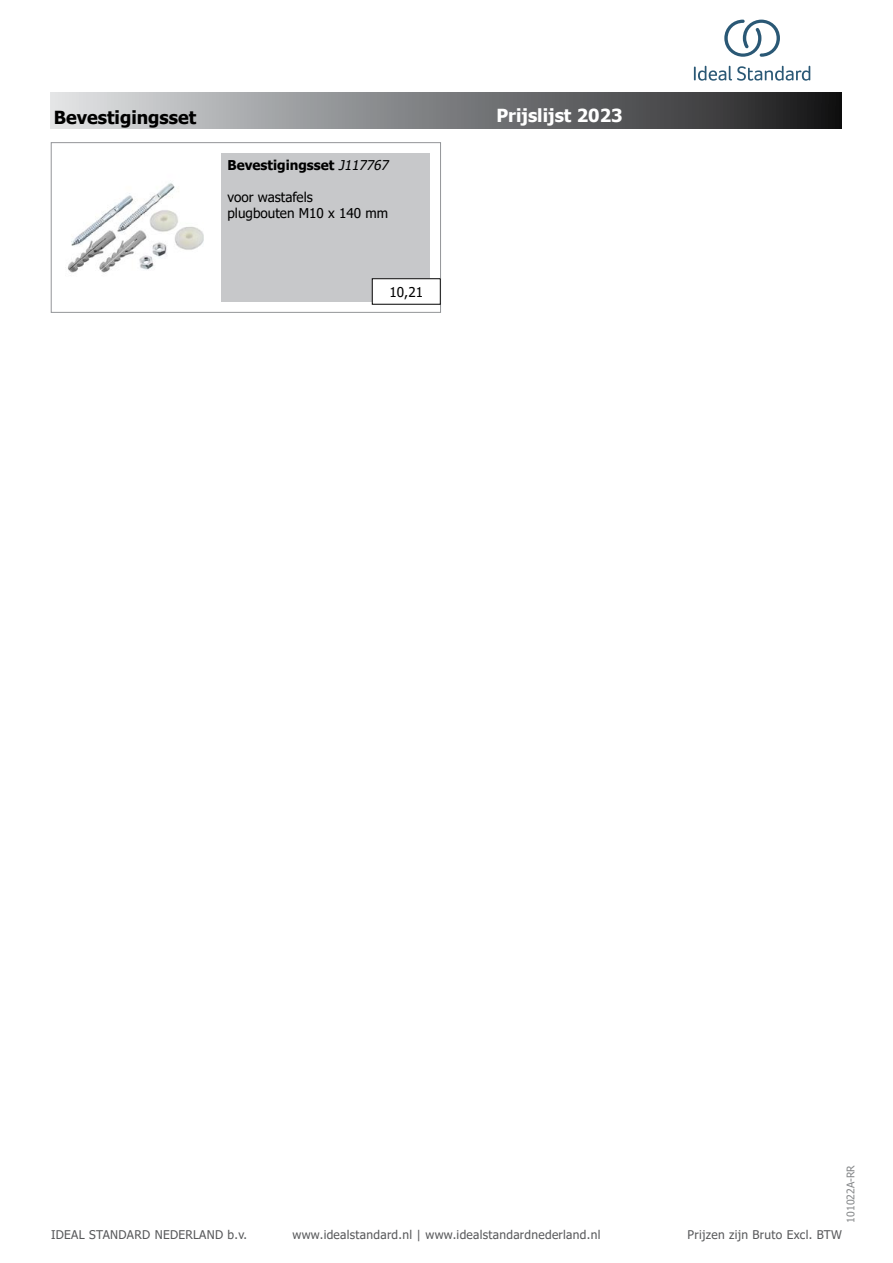
<style>
.page{position:relative;width:893px;height:1263px;background:#fff}
.page>*{position:absolute;margin:0;border:0;box-sizing:border-box;transform-origin:0 0}
.t1{font:700 18px "Tahoma";color:#000}
.t2{font:700 18px "Tahoma";color:#fff}
.t3{font:13.5px/16.2px "Tahoma";color:#000}
.t4{font:700 13.5px "Tahoma";color:#000}
.t5{font:12px "Tahoma";letter-spacing:.025em;color:#58595b}
.t6{font:10.5px "Tahoma";color:#86888a}
.s1{font-weight:400;font-style:italic}
</style>
<div class="page">
<div style="left:51px;top:92px;width:791px;height:37px;background:linear-gradient(to right,#dee1e3,#1a1a1b)"></div>
<div style="left:51px;top:142px;width:390px;height:171px;border:1px solid #939598"></div>
<img style="left:68px;top:183px;width:136px;height:90px">
<div style="left:221px;top:153px;width:209px;height:149px;background:#c7c8ca"></div>
<div style="left:372px;top:279px;width:68px;height:25px;background:#fff"></div>
<svg style="left:694px;top:66px;width:116px;height:15px"></svg>
<svg style="left:724px;top:20px;width:56px;height:37px"></svg>
<h1 class="t1" style="left:54px;top:105px;width:144px">Bevestigingsset</h1>
<p class="t4" style="left:227px;top:155px;width:166px">Bevestigingsset <span class="s1">J117767</span></p>
<p class="t3" style="left:227px;top:190px;width:162px">voor wastafels<br>plugbouten M10 x 140 mm</p>
<p class="t3" style="left:389px;top:284px;width:35px">10,21</p>
<h1 class="t2" style="left:496px;top:103px;width:128px">Prijslijst 2023</h1>
<p class="t5" style="left:51px;top:1227px;width:198px">IDEAL STANDARD NEDERLAND b.v.</p>
<p class="t5" style="left:292px;top:1227px;width:309px">www.idealstandard.nl | www.idealstandardnederland.nl</p>
<p class="t6" style="left:844px;top:1222px;width:59px;rotate:-90deg">101022A-RR</p>
<p class="t5" style="left:688px;top:1227px;width:156px">Prijzen zijn Bruto Excl. BTW</p>
</div>
